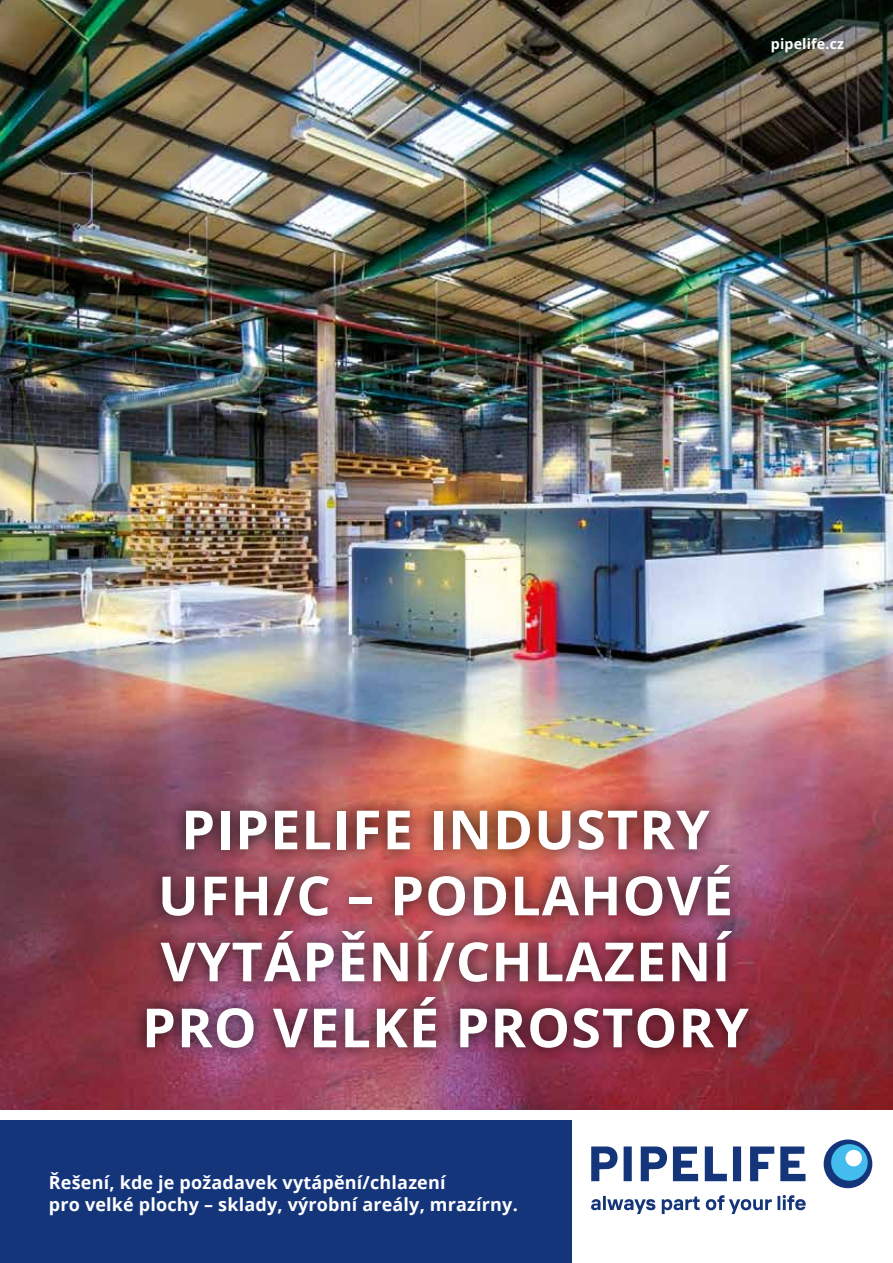
<style>
.page{position:relative;width:893px;height:1263px;background:#fff}
.page>*{position:absolute;margin:0;border:0;box-sizing:border-box;transform-origin:0 0}
.t1{font:700 54px/66px "Open Sans";letter-spacing:.02em;color:#fff;text-align:center}
.t2{font:700 18px/21.6px "Open Sans";letter-spacing:.01em;color:#fff}
.t3{font:700 14.25px "Open Sans";letter-spacing:.01em;color:#fff}
</style>
<div class="page">
<img style="left:0;top:0;width:893px;height:1110px">
<div style="left:0;top:1120px;width:571px;height:143px;background:#15357b"></div>
<svg style="left:591px;top:1139px;width:281px;height:75px"></svg>
<div style="left:831px;top:1144px;width:37px;height:37px;background:#44bdee;border-radius:50%"></div>
<div style="left:845px;top:1150px;width:17px;height:16px;background:#fff;border-radius:50%"></div>
<div style="left:131px;top:795px;width:632px;height:268px;background:#000;opacity:.81"></div>
<p class="t3" style="left:771px;top:34px;width:75px">pipelife.cz</p>
<h1 class="t1" style="left:142px;top:795px;width:608px">PIPELIFE INDUSTRY<br>UFH/C – PODLAHOVÉ<br>VYTÁPĚNÍ/CHLAZENÍ<br>PRO VELKÉ PROSTORY</h1>
<p class="t2" style="left:49px;top:1171px;width:470px">Řešení, kde je požadavek vytápění/chlazení<br>pro velké plochy – sklady, výrobní areály, mrazírny.</p>
</div>
